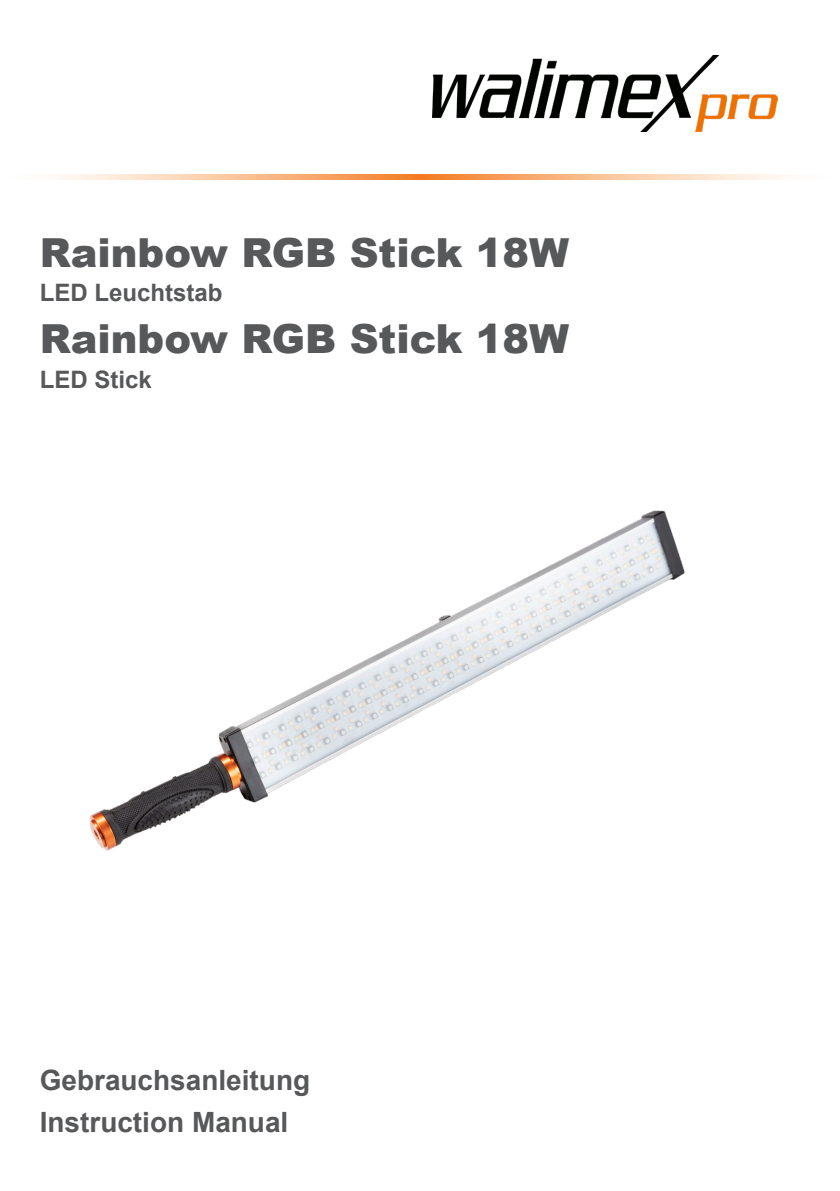
<style>
.page{position:relative;width:840px;height:1191px;background:#fff}
.page>*{position:absolute;margin:0;border:0;box-sizing:border-box;transform-origin:0 0}
.Artikelbezeichnung{font:900 40px "Arial";color:#57585a}
.Artikelbezeichnung-2{font:700 28px "Arial";color:#57585a}
.Artikelbezeichnung-3{font:700 24px "Arial";color:#57585a}
</style>
<div class="page">
<img style="left:432px;top:55px;width:345px;height:76px">
<svg style="left:53px;top:174px;width:735px;height:6px;background:#fac195"></svg>
<img style="left:91px;top:510px;width:594px;height:341px">
<p class="Artikelbezeichnung" style="left:40px;top:223px;width:531px">Rainbow RGB Stick 18W</p>
<p class="Artikelbezeichnung-3" style="left:40px;top:276px;width:184px">LED Leuchtstab</p>
<p class="Artikelbezeichnung" style="left:40px;top:310px;width:531px">Rainbow RGB Stick 18W</p>
<p class="Artikelbezeichnung-3" style="left:40px;top:362px;width:114px">LED Stick</p>
<p class="Artikelbezeichnung-2" style="left:40px;top:1060px;width:272px">Gebrauchsanleitung</p>
<p class="Artikelbezeichnung-2" style="left:40px;top:1102px;width:250px">Instruction Manual</p>
</div>
